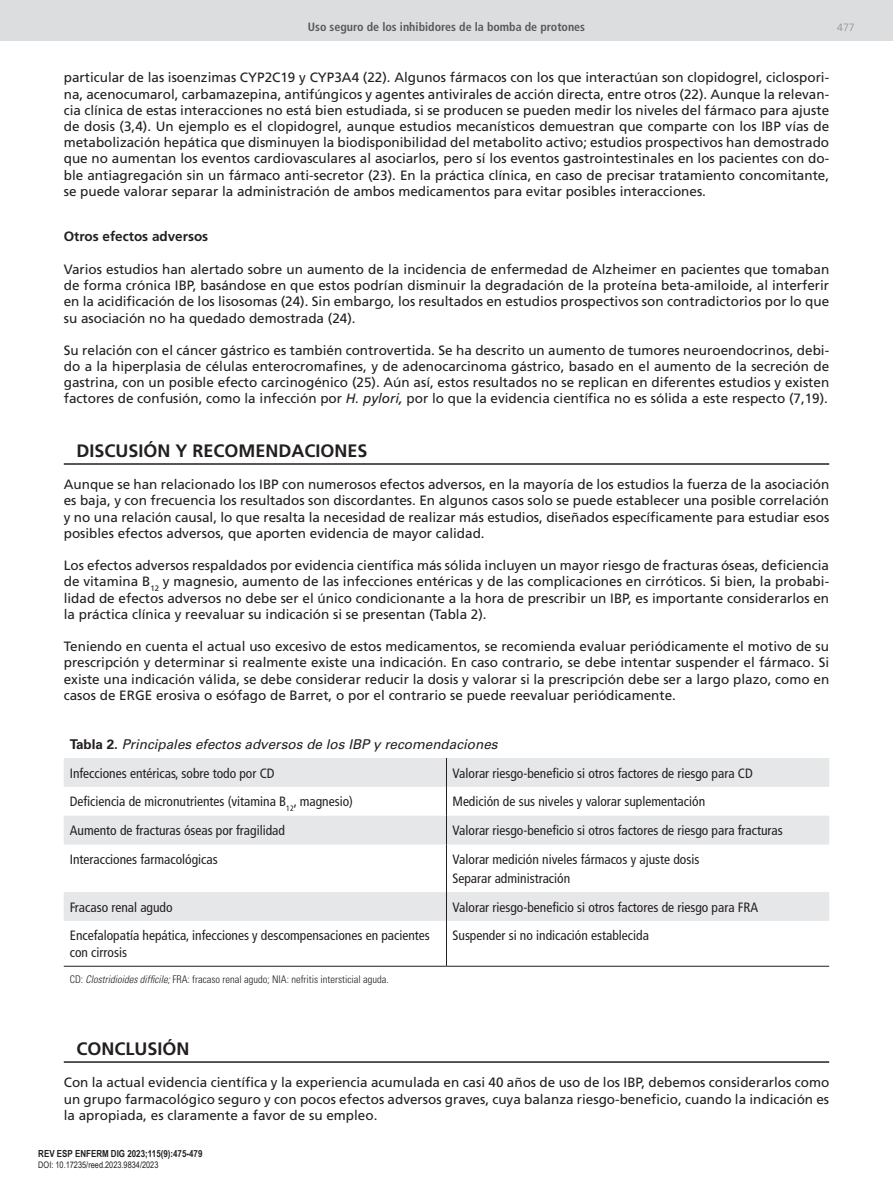
<style>
.page{position:relative;width:893px;height:1191px;background:#fff}
.page>*{position:absolute;margin:0;border:0;box-sizing:border-box;transform-origin:0 0}
.t1{font:700 18px "Frutiger LT Pro";color:#231f20}
.t2{font:13.5px/16.2px "Frutiger LT Pro";color:#231f20;text-align:justify}
.t3{font:condensed 13.5px/18.6px "Frutiger LT Pro";color:#231f20}
.t4{font:italic 13.5px "Univers LT Std";color:#231f20}
.t5{font:700 13.5px "Frutiger LT Pro";color:#231f20}
.t6{font:700 condensed 12px "Frutiger LT Pro";color:#57585a}
.t7{font:300 condensed 10.5px "Univers LT Std";color:#231f20}
.t8{font:300 10.5px "Frutiger LT Pro";color:#8a8c8f}
.t9{font:700 9.75px "Arial Narrow";color:#231f20}
.t10{font:9px "Arial Narrow";color:#231f20}
.s1{font-style:italic}
.s2{font-weight:700;font-style:normal}
</style>
<div class="page">
<div style="left:0;top:0;width:893px;height:40px;background:#dcdddf"></div>
<hr style="left:64px;top:463px;width:765px;height:2px;background:#231f20">
<svg style="left:64px;top:758px;width:765px;height:163px;fill:#e6e7e9"></svg>
<svg style="left:446px;top:758px;width:1px;height:86px"></svg>
<hr style="left:446px;top:844px;width:1px;height:48px;background:#231f20">
<svg style="left:446px;top:892px;width:1px;height:29px"></svg>
<hr style="left:446px;top:921px;width:1px;height:45px;background:#231f20">
<hr style="left:64px;top:966px;width:382px;height:1px;background:#231f20">
<hr style="left:446px;top:966px;width:383px;height:1px;background:#231f20">
<hr style="left:64px;top:1061px;width:765px;height:1px;background:#231f20">
<p class="t6" style="left:308px;top:20px;width:279px">Uso seguro de los inhibidores de la bomba de protones</p>
<p class="t8" style="left:837px;top:21px;width:19px">477</p>
<p class="t2" style="left:64px;top:70px;width:767px">particular de las isoenzimas CYP2C19 y CYP3A4 (22). Algunos fármacos con los que interactúan son clopidogrel, ciclospori&shy;na, acenocumarol, carbamazepina, antifúngicos y agentes antivirales de acción directa, entre otros (22). Aunque la relevan&shy;cia clínica de estas interacciones no está bien estudiada, si se producen se pueden medir los niveles del fármaco para ajuste de dosis (3,4). Un ejemplo es el clopidogrel, aunque estudios mecanísticos demuestran que comparte con los IBP vías de metabolización hepática que disminuyen la biodisponibilidad del metabolito activo; estudios prospectivos han demostrado que no aumentan los eventos cardiovasculares al asociarlos, pero sí los eventos gastrointestinales en los pacientes con do&shy;ble antiagregación sin un fármaco anti-secretor (23). En la práctica clínica, en caso de precisar tratamiento concomitante, se puede valorar separar la administración de ambos medicamentos para evitar posibles interacciones.</p>
<p class="t5" style="left:64px;top:229px;width:146px">Otros efectos adversos</p>
<p class="t2" style="left:64px;top:261px;width:767px">Varios estudios han alertado sobre un aumento de la incidencia de enfermedad de Alzheimer en pacientes que tomaban de forma crónica IBP, basándose en que estos podrían disminuir la degradación de la proteína beta-amiloide, al interferir en la acidificación de los lisosomas (24). Sin embargo, los resultados en estudios prospectivos son contradictorios por lo que su asociación no ha quedado demostrada (24).</p>
<p class="t2" style="left:64px;top:342px;width:767px">Su relación con el cáncer gástrico es también controvertida. Se ha descrito un aumento de tumores neuroendocrinos, debi&shy;do a la hiperplasia de células enterocromafines, y de adenocarcinoma gástrico, basado en el aumento de la secreción de gastrina, con un posible efecto carcinogénico (25). Aún así, estos resultados no se replican en diferentes estudios y existen factores de confusión, como la infección por <span class="s1">H. pylori,</span> por lo que la evidencia científica no es sólida a este respecto (7,19).</p>
<h1 class="t1" style="left:77px;top:440px;width:293px">DISCUSIÓN Y RECOMENDACIONES</h1>
<p class="t2" style="left:64px;top:476px;width:767px">Aunque se han relacionado los IBP con numerosos efectos adversos, en la mayoría de los estudios la fuerza de la asociación es baja, y con frecuencia los resultados son discordantes. En algunos casos solo se puede establecer una posible correlación y no una relación causal, lo que resalta la necesidad de realizar más estudios, diseñados específicamente para estudiar esos posibles efectos adversos, que aporten evidencia de mayor calidad.</p>
<p class="t2" style="left:64px;top:557px;width:767px">Los efectos adversos respaldados por evidencia científica más sólida incluyen un mayor riesgo de fracturas óseas, deficiencia de vitamina B<sub>12</sub> y magnesio, aumento de las infecciones entéricas y de las complicaciones en cirróticos. Si bien, la probabi&shy;lidad de efectos adversos no debe ser el único condicionante a la hora de prescribir un IBP, es importante considerarlos en la práctica clínica y reevaluar su indicación si se presentan (Tabla 2).</p>
<p class="t2" style="left:64px;top:638px;width:767px">Teniendo en cuenta el actual uso excesivo de estos medicamentos, se recomienda evaluar periódicamente el motivo de su prescripción y determinar si realmente existe una indicación. En caso contrario, se debe intentar suspender el fármaco. Si existe una indicación válida, se debe considerar reducir la dosis y valorar si la prescripción debe ser a largo plazo, como en casos de ERGE erosiva o esófago de Barret, o por el contrario se puede reevaluar periódicamente.</p>
<p class="t4" style="left:70px;top:736px;width:429px"><span class="s2">Tabla 2.</span> Principales efectos adversos de los IBP y recomendaciones</p>
<p class="t3" style="left:70px;top:763px;width:206px">Infecciones entéricas, sobre todo por CD</p>
<p class="t3" style="left:452px;top:763px;width:302px">Valorar riesgo-beneficio si otros factores de riesgo para CD</p>
<p class="t3" style="left:70px;top:792px;width:285px">Deficiencia de micronutrientes (vitamina B<sub>12</sub>, magnesio)</p>
<p class="t3" style="left:452px;top:792px;width:254px">Medición de sus niveles y valorar suplementación</p>
<p class="t3" style="left:70px;top:821px;width:217px">Aumento de fracturas óseas por fragilidad</p>
<p class="t3" style="left:452px;top:821px;width:332px">Valorar riesgo-beneficio si otros factores de riesgo para fracturas</p>
<p class="t3" style="left:70px;top:850px;width:150px">Interacciones farmacológicas</p>
<p class="t3" style="left:452px;top:850px;width:248px">Valorar medición niveles fármacos y ajuste dosis<br>Separar administración</p>
<p class="t3" style="left:70px;top:897px;width:104px">Fracaso renal agudo</p>
<p class="t3" style="left:452px;top:897px;width:307px">Valorar riesgo-beneficio si otros factores de riesgo para FRA</p>
<p class="t3" style="left:70px;top:927px;width:362px;line-height:16.5px">Encefalopatía hepática, infecciones y descompensaciones en pacientes con cirrosis</p>
<p class="t3" style="left:452px;top:926px;width:198px">Suspender si no indicación establecida</p>
<p class="t7" style="left:70px;top:973px;width:320px">CD: <span class="s1">Clostridioides difficile;</span> FRA: fracaso renal agudo; NIA: nefritis intersticial aguda.</p>
<h1 class="t1" style="left:77px;top:1038px;width:115px">CONCLUSIÓN</h1>
<p class="t2" style="left:64px;top:1074px;width:767px">Con la actual evidencia científica y la experiencia acumulada en casi 40 años de uso de los IBP, debemos considerarlos como un grupo farmacológico seguro y con pocos efectos adversos graves, cuya balanza riesgo-beneficio, cuando la indicación es la apropiada, es claramente a favor de su empleo.</p>
<p class="t9" style="left:38px;top:1147px;width:166px">REV ESP ENFERM DIG 2023;115(9):475-479</p>
<p class="t10" style="left:38px;top:1159px;width:122px">DOI: 10.17235/reed.2023.9834/2023</p>
</div>
